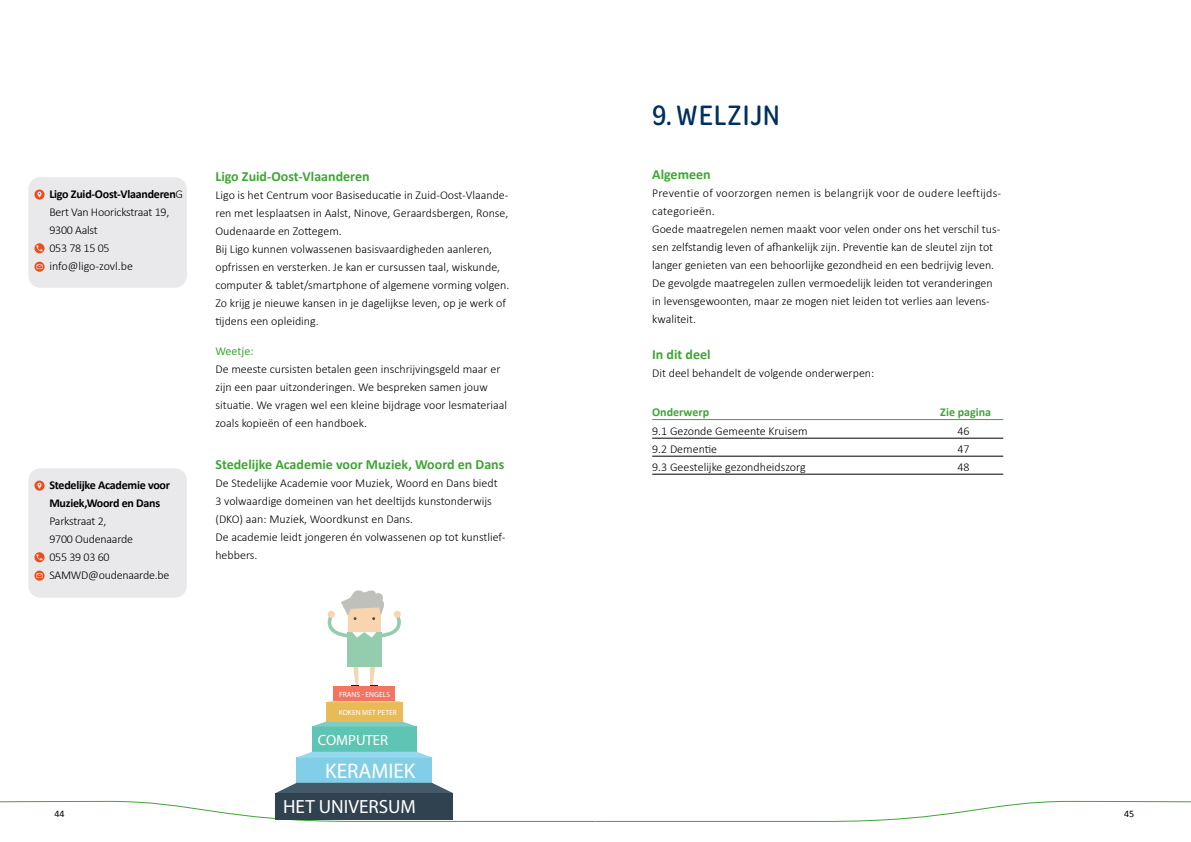
<style>
.page{position:relative;width:1191px;height:842px;background:#fff}
.page>*{position:absolute;margin:0;border:0;box-sizing:border-box;transform-origin:0 0}
.t1{font:500 30px "Omnes Narrow";letter-spacing:.02em;color:#00305d}
.t2{font:21.2px "Myriad Pro";color:#fff}
.t3{font:19.1px "Myriad Pro";color:#fff}
.t4{font:14.8px "Myriad Pro";color:#fff}
.t5{font:700 14px "Calibri";color:#3fa535}
.t6{font:300 12px/18px "Calibri";color:#000}
.t7{font:300 12px/18px "Calibri";letter-spacing:-.02em;color:#000}
.t8{font:700 12px/18px "Calibri";letter-spacing:-.02em;color:#000}
.t9{font:700 12px "Calibri";color:#3fa535}
.t10{font:12px "Calibri";color:#3fa535}
.t11{font:10px "Calibri";color:#000}
.t12{font:7.5px "Myriad Pro";color:#fff}
.s1{font-weight:700}
</style>
<div class="page">
<svg style="left:0;top:801px;width:1191px;height:21px"></svg>
<div style="left:28px;top:177px;width:159px;height:111px;background:#e9e8ea;border-radius:12px"></div>
<svg style="left:34px;top:190px;width:11px;height:10px"></svg>
<svg style="left:34px;top:243px;width:11px;height:10px"></svg>
<svg style="left:34px;top:262px;width:11px;height:10px"></svg>
<div style="left:28px;top:468px;width:159px;height:130px;background:#e9e8ea;border-radius:12px"></div>
<svg style="left:34px;top:481px;width:11px;height:10px"></svg>
<svg style="left:34px;top:552px;width:11px;height:10px"></svg>
<svg style="left:34px;top:571px;width:11px;height:10px"></svg>
<hr style="left:652px;top:419px;width:351px;height:1px;background:#3fa535">
<hr style="left:652px;top:438px;width:351px;height:1px;background:#000">
<hr style="left:652px;top:456px;width:351px;height:1px;background:#000">
<hr style="left:652px;top:474px;width:351px;height:1px;background:#000">
<div style="left:347px;top:632px;width:34px;height:35px;background:#94ccae"></div>
<svg style="left:351px;top:667px;width:7px;height:19px"></svg>
<svg style="left:370px;top:667px;width:7px;height:19px"></svg>
<svg style="left:327px;top:590px;width:74px;height:47px"></svg>
<div style="left:297px;top:757px;width:135px;height:26px;background:#83cee7"></div>
<svg style="left:276px;top:783px;width:177px;height:10px;background:#596d79"></svg>
<div style="left:275px;top:793px;width:178px;height:26px;background:#304250"></div>
<div style="left:312px;top:726px;width:105px;height:26px;background:#5ec4b3"></div>
<svg style="left:314px;top:721px;width:101px;height:5px"></svg>
<div style="left:326px;top:702px;width:76px;height:19px;background:#e8bb56"></div>
<svg style="left:328px;top:701px;width:73px;height:1px"></svg>
<div style="left:333px;top:686px;width:62px;height:15px;background:#f27462"></div>
<svg style="left:298px;top:752px;width:132px;height:5px"></svg>
<p class="t7" style="left:49px;top:185px;width:135px"><span class="s1">Ligo Zuid-Oost-Vlaanderen</span>G<br>Bert Van Hoorickstraat 19,<br>9300 Aalst<br>053 78 15 05 info@ligo-zovl.be</p>
<p class="t8" style="left:49px;top:476px;width:122px">Stedelijke Academie voor<br>Muziek,Woord en Dans</p>
<p class="t7" style="left:49px;top:512px;width:121px">Parkstraat 2,<br>9700 Oudenaarde<br>055 39 03 60<br>SAMWD@oudenaarde.be</p>
<p class="t5" style="left:215px;top:167px;width:156px">Ligo Zuid-Oost-Vlaanderen</p>
<p class="t6" style="left:215px;top:185px;width:295px">Ligo is het Centrum voor Basiseducatie in Zuid-Oost-Vlaande&shy;ren met lesplaatsen in Aalst, Ninove, Geraardsbergen, Ronse, Oudenaarde en Zottegem.<br>Bij Ligo kunnen volwassenen basisvaardigheden aanleren, opfrissen en versterken. Je kan er cursussen taal, wiskunde, computer &amp; tablet/smartphone of algemene vorming volgen.<br>Zo krijg je nieuwe kansen in je dagelijkse leven, op je werk of tijdens een opleiding.</p>
<p class="t10" style="left:215px;top:343px;width:40px">Weetje:</p>
<p class="t6" style="left:215px;top:359px;width:293px">De meeste cursisten betalen geen inschrijvingsgeld maar er zijn een paar uitzonderingen. We bespreken samen jouw situatie. We vragen wel een kleine bijdrage voor lesmateriaal zoals kopieën of een handboek.</p>
<p class="t5" style="left:215px;top:455px;width:290px">Stedelijke Academie voor Muziek, Woord en Dans</p>
<p class="t6" style="left:215px;top:473px;width:291px">De Stedelijke Academie voor Muziek, Woord en Dans biedt 3 volwaardige domeinen van het deeltijds kunstonderwijs (DKO) aan: Muziek, Woordkunst en Dans.<br>De academie leidt jongeren én volwassenen op tot kunstlief&shy;hebbers.</p>
<p class="t12" style="left:339px;top:690px;width:52px">FRANS - ENGELS</p>
<p class="t12" style="left:339px;top:708px;width:59px">KOKEN MET PETER</p>
<p class="t4" style="left:318px;top:730px;width:72px">COMPUTER</p>
<h2 class="t2" style="left:325px;top:758px;width:92px">KERAMIEK</h2>
<h1 class="t1" style="left:652px;top:95px;width:129px">9. WELZIJN</h1>
<p class="t5" style="left:652px;top:165px;width:60px">Algemeen</p>
<p class="t6" style="left:652px;top:184px;width:350px">Preventie of voorzorgen nemen is belangrijk voor de oudere leeftijds&shy;categorieën.<br>Goede maatregelen nemen maakt voor velen onder ons het verschil tus&shy;sen zelfstandig leven of afhankelijk zijn. Preventie kan de sleutel zijn tot langer genieten van een behoorlijke gezondheid en een bedrijvig leven.<br>De gevolgde maatregelen zullen vermoedelijk leiden tot veranderingen in levensgewoonten, maar ze mogen niet leiden tot verlies aan levens&shy;kwaliteit.</p>
<p class="t5" style="left:652px;top:345px;width:60px">In dit deel</p>
<p class="t6" style="left:652px;top:364px;width:224px">Dit deel behandelt de volgende onderwerpen:</p>
<p class="t9" style="left:652px;top:404px;width:58px">Onderwerp</p>
<p class="t9" style="left:940px;top:404px;width:52px">Zie pagina</p>
<p class="t6" style="left:652px;top:422px;width:157px">9.1 Gezonde Gemeente Kruisem</p>
<p class="t6" style="left:957px;top:422px;width:14px">46</p>
<p class="t6" style="left:652px;top:440px;width:66px">9.2 Dementie</p>
<p class="t6" style="left:957px;top:440px;width:14px">47</p>
<p class="t6" style="left:652px;top:458px;width:155px">9.3 Geestelijke gezondheidszorg</p>
<p class="t6" style="left:957px;top:458px;width:14px">48</p>
<h3 class="t3" style="left:283px;top:795px;width:134px">HET UNIVERSUM</h3>
<p class="t11" style="left:54px;top:807px;width:12px">44</p>
<p class="t11" style="left:1124px;top:807px;width:12px">45</p>
</div>
